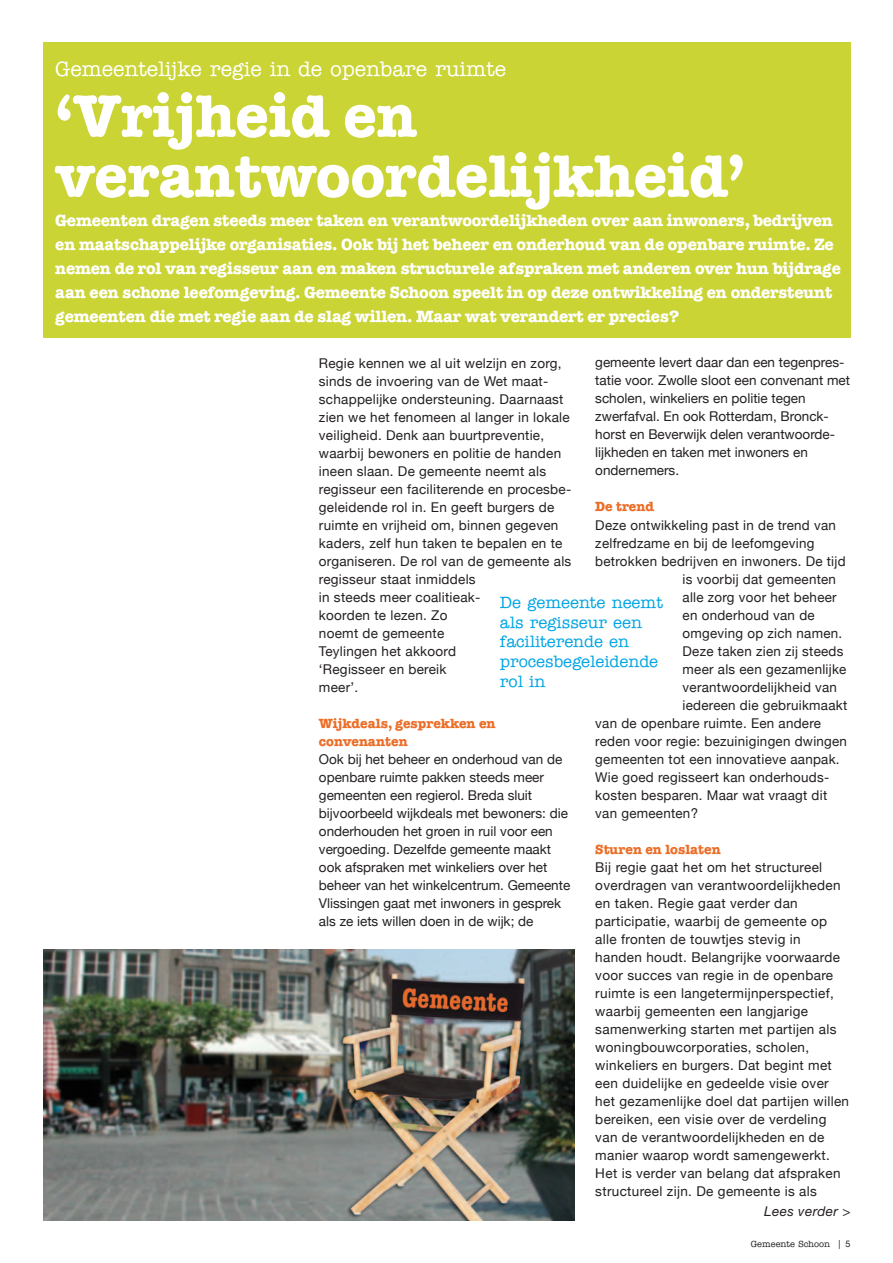
<style>
.page{position:relative;width:893px;height:1263px;background:#fff}
.page>*{position:absolute;margin:0;border:0;box-sizing:border-box;transform-origin:0 0}
.t1{font:700 60px/60px "American Typewriter Std";color:#fff}
.t2{font:500 21px "American Typewriter Std";color:#fff}
.t3{font:700 16.5px/24px "American Typewriter Std";letter-spacing:-.01em;color:#fff}
.t4{font:500 16.5px/19.8px "American Typewriter Std";color:#00a5e3}
.t5{font:13.5px/18px "Helvetica Neue";letter-spacing:.02em;color:#231f20}
.t6{font:13.5px/18px "Helvetica Neue";color:#231f20}
.t7{font:700 13.5px/18px "American Typewriter Std";color:#eb6e28}
.t8{font:italic 13.5px "Helvetica Neue";letter-spacing:.025em;color:#231f20}
.t9{font:500 9px "American Typewriter Std";color:#231f20}
.s1{font-family:"Helvetica Neue";font-weight:400}
</style>
<div class="page">
<div style="left:43px;top:43px;width:807px;height:295px;background:#cad435"></div>
<img style="left:43px;top:949px;width:532px;height:271px">
<h2 class="t2" style="left:55px;top:58px;width:452px">Gemeentelijke regie in de openbare ruimte</h2>
<h1 class="t1" style="left:55px;top:86px;width:692px">‘Vrijheid en verantwoordelijkheid’</h1>
<p class="t3" style="left:55px;top:208px;width:787px">Gemeenten dragen steeds meer taken en verantwoordelijkheden over aan inwoners, bedrijven en maatschappelijke organisaties. Ook bij het beheer en onderhoud van de openbare ruimte. Ze nemen de rol van regisseur aan en maken structurele afspraken met anderen over hun bijdrage aan een schone leefomgeving. Gemeente Schoon speelt in op deze ontwikkeling en ondersteunt gemeenten die met regie aan de slag willen. Maar wat verandert er precies?</p>
<p class="t6" style="left:595px;top:353px;width:256px">gemeente levert daar dan een tegenpres&shy;tatie voor. Zwolle sloot een convenant met scholen, winkeliers en politie tegen zwerfafval. En ook Rotterdam, Bronck&shy;horst en Beverwijk delen verantwoorde&shy;lijkheden en taken met inwoners en ondernemers.</p>
<p class="t7" style="left:595px;top:498px;width:60px">De trend</p>
<p class="t5" style="left:595px;top:516px;width:242px">Deze ontwikkeling past in de trend van</p>
<p class="t5" style="left:595px;top:534px;width:221px">zelfredzame en bij de leefomgeving</p>
<p class="t5" style="left:595px;top:552px;width:252px">betrokken bedrijven en inwoners. De tijd</p>
<p class="t5" style="left:683px;top:570px;width:155px">is voorbij dat gemeenten</p>
<p class="t5" style="left:683px;top:588px;width:156px">alle zorg voor het beheer</p>
<p class="t5" style="left:683px;top:606px;width:134px">en onderhoud van de</p>
<p class="t5" style="left:683px;top:624px;width:161px">omgeving op zich namen.</p>
<p class="t5" style="left:683px;top:641px;width:162px">Deze taken zien zij steeds</p>
<p class="t5" style="left:683px;top:659px;width:165px">meer als een gezamenlijke</p>
<p class="t5" style="left:683px;top:677px;width:156px">verantwoordelijkheid van</p>
<p class="t5" style="left:683px;top:695px;width:166px">iedereen die gebruikmaakt</p>
<p class="t5" style="left:595px;top:713px;width:227px">van de openbare ruimte. Een andere</p>
<p class="t5" style="left:595px;top:731px;width:253px">reden voor regie: bezuinigingen dwingen</p>
<p class="t5" style="left:595px;top:749px;width:246px">gemeenten tot een innovatieve aanpak.</p>
<p class="t5" style="left:595px;top:767px;width:235px">Wie goed regisseert kan onderhouds-</p>
<p class="t5" style="left:595px;top:785px;width:233px">kosten besparen. Maar wat vraagt dit</p>
<p class="t5" style="left:595px;top:803px;width:104px">van gemeenten?</p>
<p class="t7" style="left:595px;top:840px;width:127px">Sturen en loslaten</p>
<p class="t5" style="left:595px;top:858px;width:255px">Bij regie gaat het om het structureel overdragen van verantwoordelijkheden en taken. Regie gaat verder dan participatie, waarbij de gemeente op alle fronten de touwtjes stevig in handen houdt. Belangrijke voorwaarde voor succes van regie in de openbare ruimte is een langetermijnperspectief, waarbij gemeenten een langjarige samenwerking starten met partijen als woningbouwcorporaties, scholen, winkeliers en burgers. Dat begint met een duidelijke en gedeelde visie over het gezamenlijke doel dat partijen willen bereiken, een visie over de verdeling van de verantwoordelijkheden en de manier waarop wordt samengewerkt.<br>Het is verder van belang dat afspraken structureel zijn. De gemeente is als</p>
<p class="t5" style="left:319px;top:354px;width:254px">Regie kennen we al uit welzijn en zorg, sinds de invoering van de Wet maat&shy;schappelijke ondersteuning. Daarnaast zien we het fenomeen al langer in lokale veiligheid. Denk aan buurtpreventie, waarbij bewoners en politie de handen ineen slaan. De gemeente neemt als regisseur een faciliterende en procesbe&shy;geleidende rol in. En geeft burgers de ruimte en vrijheid om, binnen gegeven kaders, zelf hun taken te bepalen en te organiseren. De rol van de gemeente als regisseur staat inmiddels<br>in steeds meer coalitieak-<br>koorden te lezen. Zo<br>noemt de gemeente<br>Teylingen het akkoord<br>‘Regisseer en bereik<br>meer’.</p>
<p class="t7" style="left:319px;top:714px;width:178px">Wijkdeals, gesprekken en convenanten</p>
<p class="t6" style="left:319px;top:749px;width:253px">Ook bij het beheer en onderhoud van de openbare ruimte pakken steeds meer gemeenten een regierol. Breda sluit bijvoorbeeld wijkdeals met bewoners: die onderhouden het groen in ruil voor een vergoeding. Dezelfde gemeente maakt ook afspraken met winkeliers over het beheer van het winkelcentrum. Gemeente Vlissingen gaat met inwoners in gesprek als ze iets willen doen in de wijk; de</p>
<p class="t4" style="left:500px;top:592px;width:165px">De gemeente neemt als regisseur een faciliterende en procesbegeleidende rol in</p>
<p class="t8" style="left:764px;top:1203px;width:88px">Lees verder &gt;</p>
<p class="t9" style="left:751px;top:1239px;width:101px">Gemeente Schoon <span class="s1">| 5</span></p>
</div>
